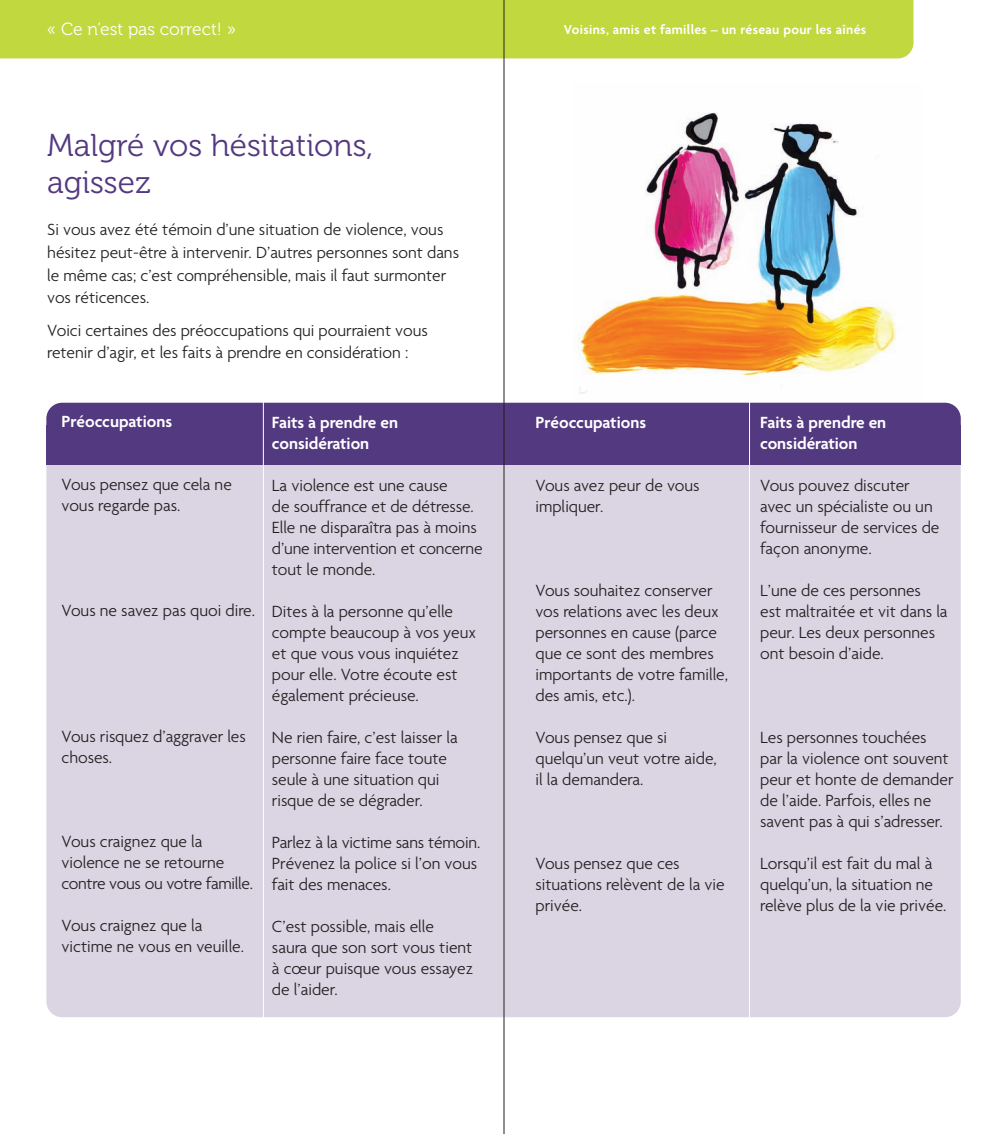
<style>
.page{position:relative;width:1008px;height:1134px;background:#fff}
.page>*{position:absolute;margin:0;border:0;box-sizing:border-box;transform-origin:0 0}
.t1{font:31.5px/37.8px "Museo 300";color:#533980}
.t2{font:300 17.5px/21px "Agenda";color:#231f20}
.t3{font:600 17.5px/21px "Agenda";color:#fff}
.t4{font:17.5px "Museo 300";color:#fff}
.t5{font:600 14px "Agenda";letter-spacing:.025em;color:#fff}
</style>
<div class="page">
<img style="left:574px;top:112px;width:348px;height:291px">
<div style="left:46px;top:403px;width:915px;height:614px;background:#dad4e3;border-radius:16px"></div>
<div style="left:46px;top:403px;width:915px;height:39px;background:#533980;border-radius:16px"></div>
<div style="left:46px;top:425px;width:915px;height:40px;background:#533980"></div>
<div style="left:0;top:0;width:913px;height:58px;background:#c2d83f"></div>
<hr style="left:504px;top:0;width:1px;height:1134px;background:#231f20">
<hr style="left:263px;top:396px;width:1px;height:630px;background:#fff">
<hr style="left:749px;top:396px;width:1px;height:628px;background:#fff">
<p class="t4" style="left:47px;top:22px;width:190px">« Ce n’est pas correct! »</p>
<p class="t5" style="left:564px;top:21px;width:304px">Voisins, amis et familles – un réseau pour les aînés</p>
<h1 class="t1" style="left:47px;top:129px;width:328px">Malgré vos hésitations, agissez</h1>
<p class="t2" style="left:47px;top:218px;width:413px;line-height:22.8px">Si vous avez été témoin d’une situation de violence, vous hésitez peut-être à intervenir. D’autres personnes sont dans le même cas; c’est compréhensible, mais il faut surmonter vos réticences.</p>
<p class="t2" style="left:47px;top:318px;width:382px;line-height:22.8px">Voici certaines des préoccupations qui pourraient vous retenir d’agir, et les faits à prendre en considération :</p>
<p class="t3" style="left:62px;top:411px;width:112px">Préoccupations</p>
<p class="t2" style="left:62px;top:474px;width:172px">Vous pensez que cela ne vous regarde pas.</p>
<p class="t2" style="left:62px;top:600px;width:195px">Vous ne savez pas quoi dire.</p>
<p class="t2" style="left:62px;top:726px;width:186px">Vous risquez d’aggraver les choses.</p>
<p class="t2" style="left:62px;top:831px;width:193px">Vous craignez que la violence ne se retourne contre vous ou votre famille.</p>
<p class="t2" style="left:62px;top:915px;width:184px">Vous craignez que la victime ne vous en veuille.</p>
<p class="t3" style="left:272px;top:411px;width:128px">Faits à prendre en considération</p>
<p class="t2" style="left:272px;top:474px;width:212px">La violence est une cause<br>de souffrance et de détresse.<br>Elle ne disparaîtra pas à moins d’une intervention et concerne tout le monde.</p>
<p class="t2" style="left:272px;top:600px;width:206px">Dites à la personne qu’elle compte beaucoup à vos yeux et que vous vous inquiétez pour elle. Votre écoute est également précieuse.</p>
<p class="t2" style="left:272px;top:726px;width:187px">Ne rien faire, c’est laisser la personne faire face toute seule à une situation qui risque de se dégrader.</p>
<p class="t2" style="left:272px;top:831px;width:210px">Parlez à la victime sans témoin.<br>Prévenez la police si l’on vous fait des menaces.</p>
<p class="t2" style="left:272px;top:915px;width:203px">C’est possible, mais elle saura que son sort vous tient à cœur puisque vous essayez de l’aider.</p>
<p class="t3" style="left:536px;top:411px;width:112px">Préoccupations</p>
<p class="t2" style="left:536px;top:474px;width:166px">Vous avez peur de vous impliquer.</p>
<p class="t2" style="left:536px;top:579px;width:194px">Vous souhaitez conserver vos relations avec les deux personnes en cause (parce que ce sont des membres importants de votre famille, des amis, etc.).</p>
<p class="t2" style="left:536px;top:726px;width:183px">Vous pensez que si quelqu’un veut votre aide, il la demandera.</p>
<p class="t2" style="left:536px;top:852px;width:191px">Vous pensez que ces situations relèvent de la vie privée.</p>
<p class="t3" style="left:760px;top:411px;width:128px">Faits à prendre en considération</p>
<p class="t2" style="left:760px;top:474px;width:181px">Vous pouvez discuter avec un spécialiste ou un fournisseur de services de façon anonyme.</p>
<p class="t2" style="left:760px;top:579px;width:189px">L’une de ces personnes<br>est maltraitée et vit dans la peur. Les deux personnes ont besoin d’aide.</p>
<p class="t2" style="left:760px;top:726px;width:195px">Les personnes touchées<br>par la violence ont souvent peur et honte de demander de l’aide. Parfois, elles ne savent pas à qui s’adresser.</p>
<p class="t2" style="left:760px;top:852px;width:188px">Lorsqu’il est fait du mal à quelqu’un, la situation ne relève plus de la vie privée.</p>
</div>
